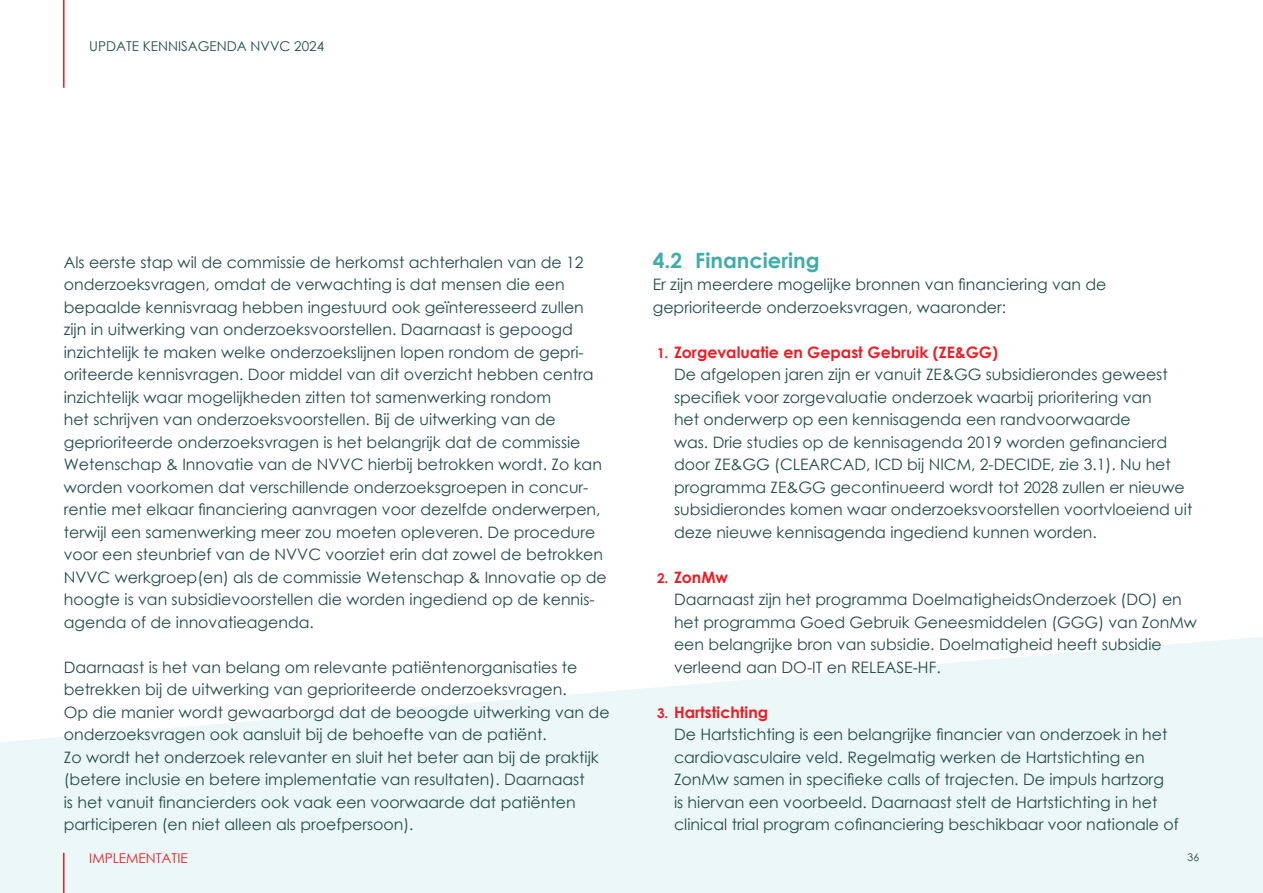
<style>
.page{position:relative;width:1263px;height:893px;background:#fff}
.page>*{position:absolute;margin:0;border:0;box-sizing:border-box;transform-origin:0 0}
.t1{font:700 21px "Century Gothic";color:#40adab}
.t2{font:15.75px/22.5px "Century Gothic";color:#244a4a}
.t3{font:13.5px "Century Gothic";color:#244a4a}
.t4{font:13.5px "Century Gothic";color:#ed1c24}
.t5{font:10.5px "Century Gothic";color:#244a4a}
.s1{font-weight:700;font-size:13.5px;color:#ed1c24}
.s2{font-weight:700;color:#ed1c24}
</style>
<div class="page">
<svg style="left:0;top:637px;width:1263px;height:256px;fill:#ecf7f7"></svg>
<hr style="left:63px;top:0;width:2px;height:88px;background:#ed1c24">
<hr style="left:63px;top:853px;width:2px;height:40px;background:#ed1c24">
<p class="t3" style="left:89px;top:37px;width:236px">UPDATE KENNISAGENDA NVVC 2024</p>
<p class="t2" style="left:64px;top:251px;width:545px">Als eerste stap wil de commissie de herkomst achterhalen van de 12 onderzoeksvragen, omdat de verwachting is dat mensen die een bepaalde kennisvraag hebben ingestuurd ook geïnteresseerd zullen zijn in uitwerking van onderzoeksvoorstellen. Daarnaast is gepoogd inzichtelijk te maken welke onderzoekslijnen lopen rondom de gepri&shy;oriteerde kennisvragen. Door middel van dit overzicht hebben centra inzichtelijk waar mogelijkheden zitten tot samenwerking rondom<br>het schrijven van onderzoeksvoorstellen. Bij de uitwerking van de geprioriteerde onderzoeksvragen is het belangrijk dat de commissie Wetenschap &amp; Innovatie van de NVVC hierbij betrokken wordt. Zo kan worden voorkomen dat verschillende onderzoeksgroepen in concur&shy;rentie met elkaar financiering aanvragen voor dezelfde onderwerpen, terwijl een samenwerking meer zou moeten opleveren. De procedure voor een steunbrief van de NVVC voorziet erin dat zowel de betrokken NVVC werkgroep(en) als de commissie Wetenschap &amp; Innovatie op de hoogte is van subsidievoorstellen die worden ingediend op de kennis&shy;agenda of de innovatieagenda.</p>
<p class="t2" style="left:64px;top:656px;width:547px">Daarnaast is het van belang om relevante patiëntenorganisaties te betrekken bij de uitwerking van geprioriteerde onderzoeksvragen.<br>Op die manier wordt gewaarborgd dat de beoogde uitwerking van de onderzoeksvragen ook aansluit bij de behoefte van de patiënt.<br>Zo wordt het onderzoek relevanter en sluit het beter aan bij de praktijk (betere inclusie en betere implementatie van resultaten). Daarnaast<br>is het vanuit financierders ook vaak een voorwaarde dat patiënten participeren (en niet alleen als proefpersoon).</p>
<h1 class="t1" style="left:653px;top:244px;width:168px">4.2 Financiering</h1>
<p class="t2" style="left:653px;top:273px;width:455px">Er zijn meerdere mogelijke bronnen van financiering van de geprioriteerde onderzoeksvragen, waaronder:</p>
<p class="t2" style="left:674px;top:341px;width:520px;text-indent:-17px"><span class="s1">1.</span> <span class="s2">Zorgevaluatie en Gepast Gebruik (ZE&amp;GG)<br></span>De afgelopen jaren zijn er vanuit ZE&amp;GG subsidierondes geweest specifiek voor zorgevaluatie onderzoek waarbij prioritering van<br>het onderwerp op een kennisagenda een randvoorwaarde<br>was. Drie studies op de kennisagenda 2019 worden gefinancierd door ZE&amp;GG (CLEARCAD, ICD bij NICM, 2-DECIDE, zie 3.1). Nu het programma ZE&amp;GG gecontinueerd wordt tot 2028 zullen er nieuwe subsidierondes komen waar onderzoeksvoorstellen voortvloeiend uit deze nieuwe kennisagenda ingediend kunnen worden.</p>
<p class="t2" style="left:674px;top:566px;width:524px;text-indent:-17px"><span class="s1">2.</span> <span class="s2">ZonMw<br></span>Daarnaast zijn het programma DoelmatigheidsOnderzoek (DO) en het programma Goed Gebruik Geneesmiddelen (GGG) van ZonMw een belangrijke bron van subsidie. Doelmatigheid heeft subsidie verleend aan DO-IT en RELEASE-HF.</p>
<p class="t2" style="left:674px;top:701px;width:506px;text-indent:-17px"><span class="s1">3.</span> <span class="s2">Hartstichting<br></span>De Hartstichting is een belangrijke financier van onderzoek in het cardiovasculaire veld. Regelmatig werken de Hartstichting en ZonMw samen in specifieke calls of trajecten. De impuls hartzorg<br>is hiervan een voorbeeld. Daarnaast stelt de Hartstichting in het clinical trial program cofinanciering beschikbaar voor nationale of</p>
<p class="t4" style="left:89px;top:849px;width:12px">Implementatie</p>
<p class="t5" style="left:1187px;top:849px;width:13px">36</p>
</div>
